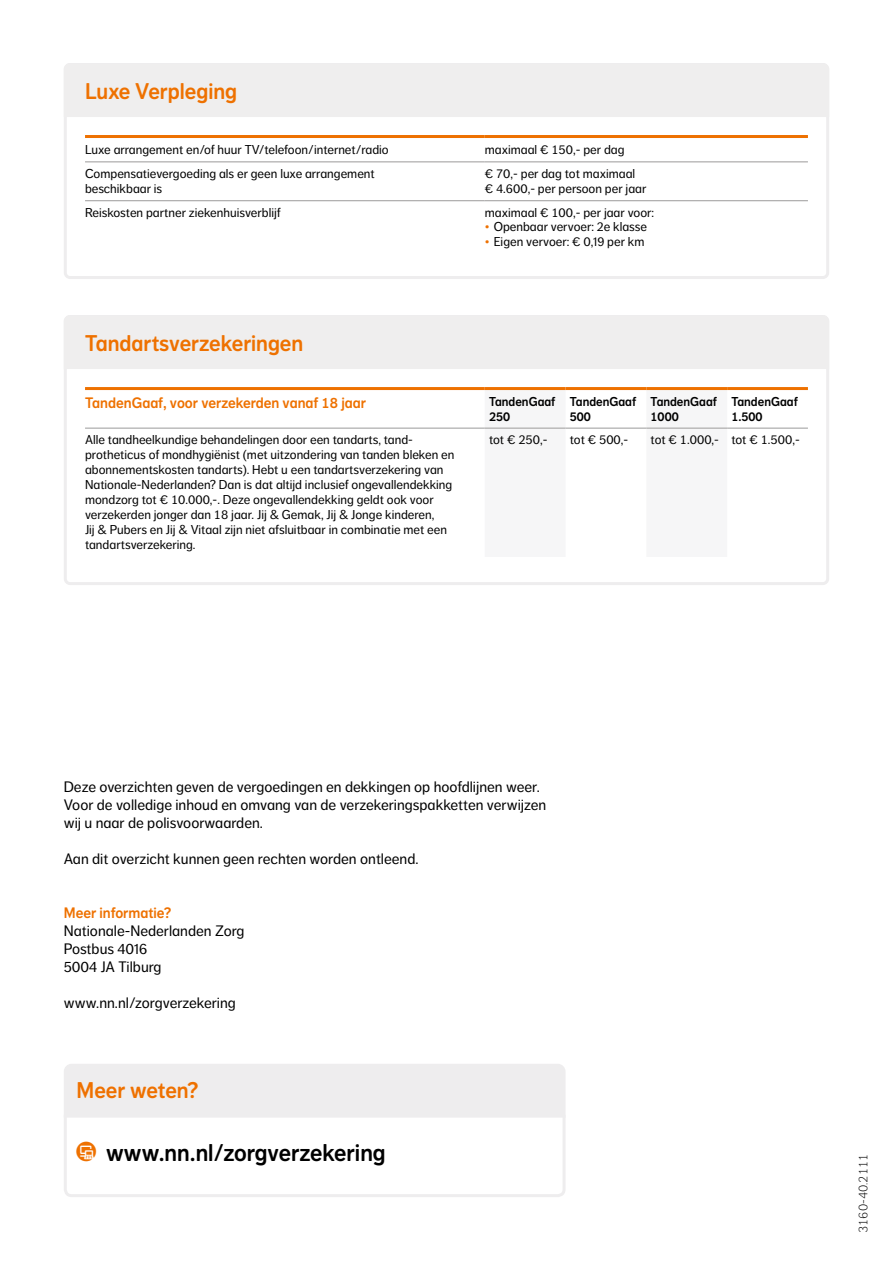
<style>
.page{position:relative;width:893px;height:1263px;background:#fff}
.page>*{position:absolute;margin:0;border:0;box-sizing:border-box;transform-origin:0 0}
.t1{font:24px "NN Dagny Display";color:#000}
.t2{font:22.5px "NN Dagny Display";color:#ee7100}
.t3{font:15px/18px "NN Dagny Text";color:#000}
.t4{font:15px "NN Dagny Display";color:#ee7100}
.t5{font:12.75px/15px "NN Dagny Text";color:#000}
.t6{font:12.75px/14.2px "NN Dagny Display";color:#000}
.t7{font:300 12.75px "NN Dagny Text";color:#000}
.s1{color:#ee7100}
.s2{font-family:"NN Picto Diap";font-size:27px;color:#ee7100}
</style>
<div class="page">
<div style="left:64px;top:63px;width:765px;height:216px;border:3px solid #eeedee;border-radius:5px"></div>
<div style="left:64px;top:315px;width:765px;height:270px;border:3px solid #eeedee;border-radius:5px"></div>
<div style="left:64px;top:63px;width:765px;height:54px;background:#efeeee"></div>
<div style="left:64px;top:315px;width:765px;height:54px;background:#efeeee"></div>
<div style="left:64px;top:1109px;width:502px;height:88px;border:3px solid #eeedee;border-radius:6px"></div>
<div style="left:64px;top:1064px;width:502px;height:55px;background:#eeedee"></div>
<hr style="left:85px;top:161px;width:400px;height:1px;background:#a6a5a5">
<hr style="left:485px;top:161px;width:323px;height:1px;background:#a6a5a5">
<hr style="left:85px;top:200px;width:400px;height:1px;background:#a6a5a5">
<hr style="left:485px;top:200px;width:323px;height:1px;background:#a6a5a5">
<hr style="left:85px;top:135px;width:400px;height:3px;background:#ee7100">
<hr style="left:485px;top:135px;width:323px;height:3px;background:#ee7100">
<svg style="left:485px;top:390px;width:242px;height:38px"></svg>
<hr style="left:85px;top:387px;width:400px;height:3px;background:#ee7100">
<hr style="left:485px;top:387px;width:81px;height:3px;background:#ee7100">
<hr style="left:566px;top:387px;width:80px;height:3px;background:#ee7100">
<hr style="left:646px;top:387px;width:81px;height:3px;background:#ee7100">
<hr style="left:727px;top:387px;width:81px;height:3px;background:#ee7100">
<hr style="left:85px;top:428px;width:400px;height:1px;background:#a6a5a5">
<hr style="left:485px;top:428px;width:81px;height:1px;background:#a6a5a5">
<hr style="left:566px;top:428px;width:80px;height:1px;background:#a6a5a5">
<hr style="left:646px;top:428px;width:81px;height:1px;background:#a6a5a5">
<hr style="left:727px;top:428px;width:81px;height:1px;background:#a6a5a5">
<h2 class="t2" style="left:85px;top:78px;width:154px">Luxe Verpleging</h2>
<p class="t5" style="left:85px;top:142px;width:305px">Luxe arrangement en/of huur TV/telefoon/internet/radio</p>
<p class="t5" style="left:485px;top:142px;width:141px">maximaal € 150,- per dag</p>
<p class="t5" style="left:85px;top:166px;width:291px">Compensatievergoeding als er geen luxe arrangement beschikbaar is</p>
<p class="t5" style="left:485px;top:166px;width:163px">€ 70,- per dag tot maximaal € 4.600,- per persoon per jaar</p>
<p class="t5" style="left:85px;top:205px;width:197px">Reiskosten partner ziekenhuisverblijf</p>
<p class="t5" style="left:485px;top:205px;width:171px">maximaal € 100,- per jaar voor:</p>
<p class="t5" style="left:485px;top:219px;width:164px"><span class="s1">•</span> Openbaar vervoer: 2e klasse</p>
<p class="t5" style="left:485px;top:234px;width:161px"><span class="s1">•</span> Eigen vervoer: € 0,19 per km</p>
<h2 class="t2" style="left:85px;top:330px;width:220px">Tandartsverzekeringen</h2>
<p class="t4" style="left:85px;top:394px;width:282px">TandenGaaf, voor verzekerden vanaf 18 jaar</p>
<p class="t6" style="left:489px;top:395px;width:68px">TandenGaaf<br>250</p>
<p class="t6" style="left:570px;top:395px;width:68px">TandenGaaf<br>500</p>
<p class="t6" style="left:651px;top:395px;width:68px">TandenGaaf<br>1000</p>
<p class="t6" style="left:731px;top:395px;width:68px">TandenGaaf<br>1.500</p>
<p class="t5" style="left:85px;top:433px;width:371px">Alle tandheelkundige behandelingen door een tandarts, tand&shy;protheticus of mondhygiënist (met uitzondering van tanden bleken en abonnementskosten tandarts). Hebt u een tandartsverzekering van Nationale-Nederlanden? Dan is dat altijd inclusief ongevallendekking mondzorg tot € 10.000,-. Deze ongevallendekking geldt ook voor verzekerden jonger dan 18 jaar. Jij &amp; Gemak, Jij &amp; Jonge kinderen,<br>Jij &amp; Pubers en Jij &amp; Vitaal zijn niet afsluitbaar in combinatie met een tandartsverzekering.</p>
<p class="t5" style="left:489px;top:433px;width:60px">tot € 250,-</p>
<p class="t5" style="left:570px;top:433px;width:60px">tot € 500,-</p>
<p class="t5" style="left:651px;top:433px;width:151px">tot € 1.000,- tot € 1.500,-</p>
<p class="t3" style="left:64px;top:778px;width:484px">Deze overzichten geven de vergoedingen en dekkingen op hoofdlijnen weer.<br>Voor de volledige inhoud en omvang van de verzekeringspakketten verwijzen wij u naar de polisvoorwaarden.</p>
<p class="t3" style="left:64px;top:850px;width:356px">Aan dit overzicht kunnen geen rechten worden ontleend.</p>
<p class="t4" style="left:64px;top:904px;width:109px">Meer informatie?</p>
<p class="t3" style="left:64px;top:922px;width:182px">Nationale-Nederlanden Zorg<br>Postbus 4016<br>5004 JA Tilburg</p>
<p class="t3" style="left:64px;top:994px;width:174px">www.nn.nl/zorgverzekering</p>
<h2 class="t2" style="left:77px;top:1077px;width:123px">Meer weten?</h2>
<h1 class="t1" style="left:77px;top:1139px;width:311px"><span class="s2">s</span>www.nn.nl/zorgverzekering</h1>
<p class="t7" style="left:856px;top:1233px;width:81px;rotate:-90deg">3160-40.2111</p>
</div>
